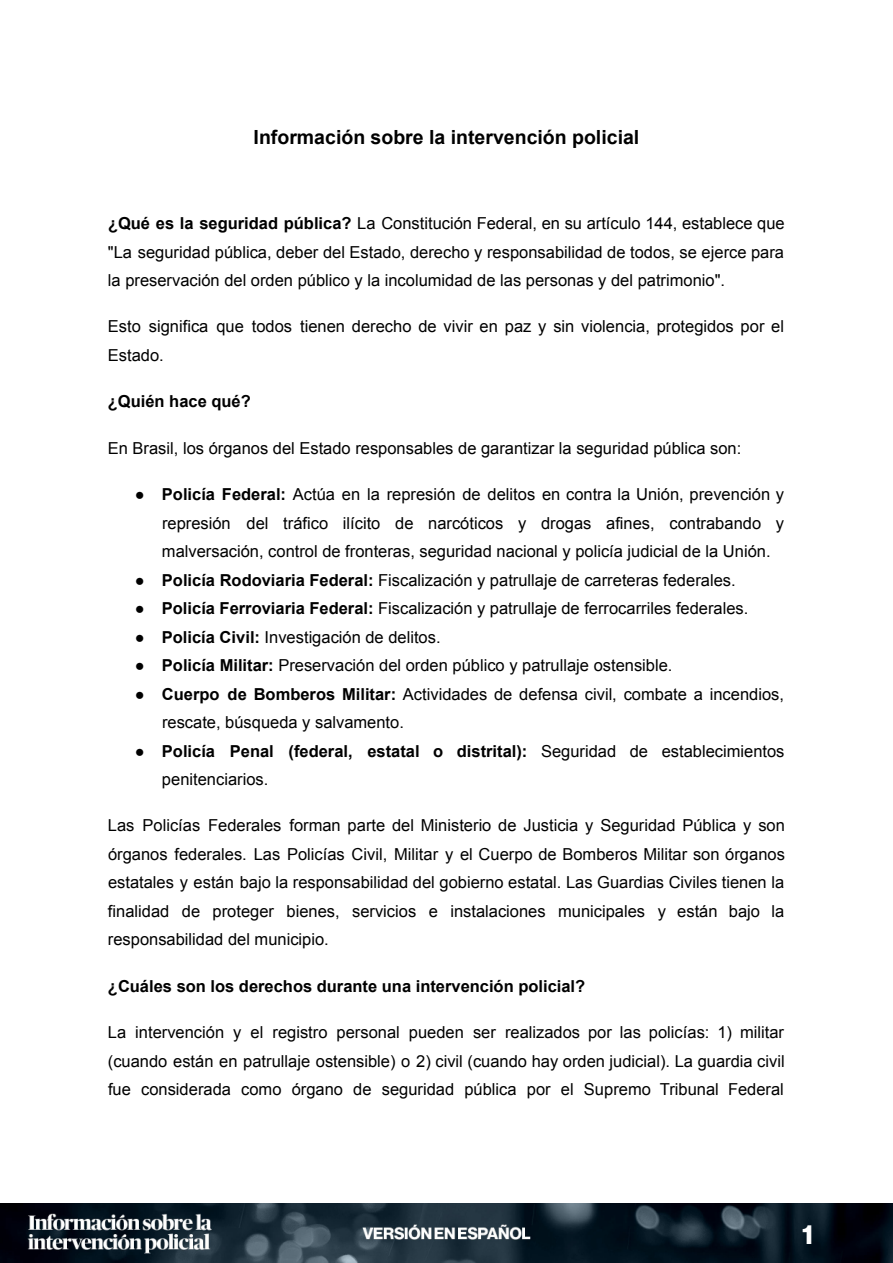
<style>
.page{position:relative;width:893px;height:1263px;background:#fff}
.page>*{position:absolute;margin:0;border:0;box-sizing:border-box;transform-origin:0 0}
.t1{font:27px "N Haas Grotesk DS Pro 75 Bd";color:#fff}
.t2{font:700 19.5px "Arial";color:#000}
.t3{font:16.5px/28.5px "Arial";color:#000;text-align:justify}
.t4{font:700 16.5px "Arial";color:#000}
.s1{font-weight:700}
</style>
<div class="page">
<img style="left:0;top:1203px;width:893px;height:60px">
<p class="t2" style="left:254px;top:124px;width:387px">Información sobre la intervención policial</p>
<p class="t3" style="left:108px;top:209px;width:678px"><span class="s1">¿Qué es la seguridad pública?</span> La Constitución Federal, en su artículo 144, establece que "La seguridad pública, deber del Estado, derecho y responsabilidad de todos, se ejerce para la preservación del orden público y la incolumidad de las personas y del patrimonio".</p>
<p class="t3" style="left:108px;top:313px;width:678px">Esto significa que todos tienen derecho de vivir en paz y sin violencia, protegidos por el<br>Estado.</p>
<p class="t4" style="left:108px;top:391px;width:144px">¿Quién hace qué?</p>
<p class="t3" style="left:108px;top:434px;width:635px">En Brasil, los órganos del Estado responsables de garantizar la seguridad pública son:</p>
<p class="t3" style="left:162px;top:480px;width:624px;text-indent:-27px">● <span class="s1">Policía Federal:</span> Actúa en la represión de delitos en contra la Unión, prevención y represión del tráfico ilícito de narcóticos y drogas afines, contrabando y malversación, control de fronteras, seguridad nacional y policía judicial de la Unión.</p>
<p class="t3" style="left:135px;top:566px;width:602px">● <span class="s1">Policía Rodoviaria Federal:</span> Fiscalización y patrullaje de carreteras federales.</p>
<p class="t3" style="left:135px;top:594px;width:615px">● <span class="s1">Policía Ferroviaria Federal:</span> Fiscalización y patrullaje de ferrocarriles federales.</p>
<p class="t3" style="left:135px;top:623px;width:307px">● <span class="s1">Policía Civil:</span> Investigación de delitos.</p>
<p class="t3" style="left:135px;top:651px;width:539px">● <span class="s1">Policía Militar:</span> Preservación del orden público y patrullaje ostensible.</p>
<p class="t3" style="left:162px;top:680px;width:624px;text-indent:-27px">● <span class="s1">Cuerpo de Bomberos Militar:</span> Actividades de defensa civil, combate a incendios, rescate, búsqueda y salvamento.</p>
<p class="t3" style="left:162px;top:737px;width:624px;text-indent:-27px">● <span class="s1">Policía Penal (federal, estatal o distrital):</span> Seguridad de establecimientos penitenciarios.</p>
<p class="t3" style="left:108px;top:811px;width:678px">Las Policías Federales forman parte del Ministerio de Justicia y Seguridad Pública y son órganos federales. Las Policías Civil, Militar y el Cuerpo de Bomberos Militar son órganos estatales y están bajo la responsabilidad del gobierno estatal. Las Guardias Civiles tienen la finalidad de proteger bienes, servicios e instalaciones municipales y están bajo la responsabilidad del municipio.</p>
<p class="t4" style="left:108px;top:975px;width:479px">¿Cuáles son los derechos durante una intervención policial?</p>
<p class="t3" style="left:108px;top:1018px;width:678px">La intervención y el registro personal pueden ser realizados por las policías: 1) militar (cuando están en patrullaje ostensible) o 2) civil (cuando hay orden judicial). La guardia civil fue considerada como órgano de seguridad pública por el Supremo Tribunal Federal</p>
<h1 class="t1" style="left:802px;top:1218px;width:12px">1</h1>
</div>
